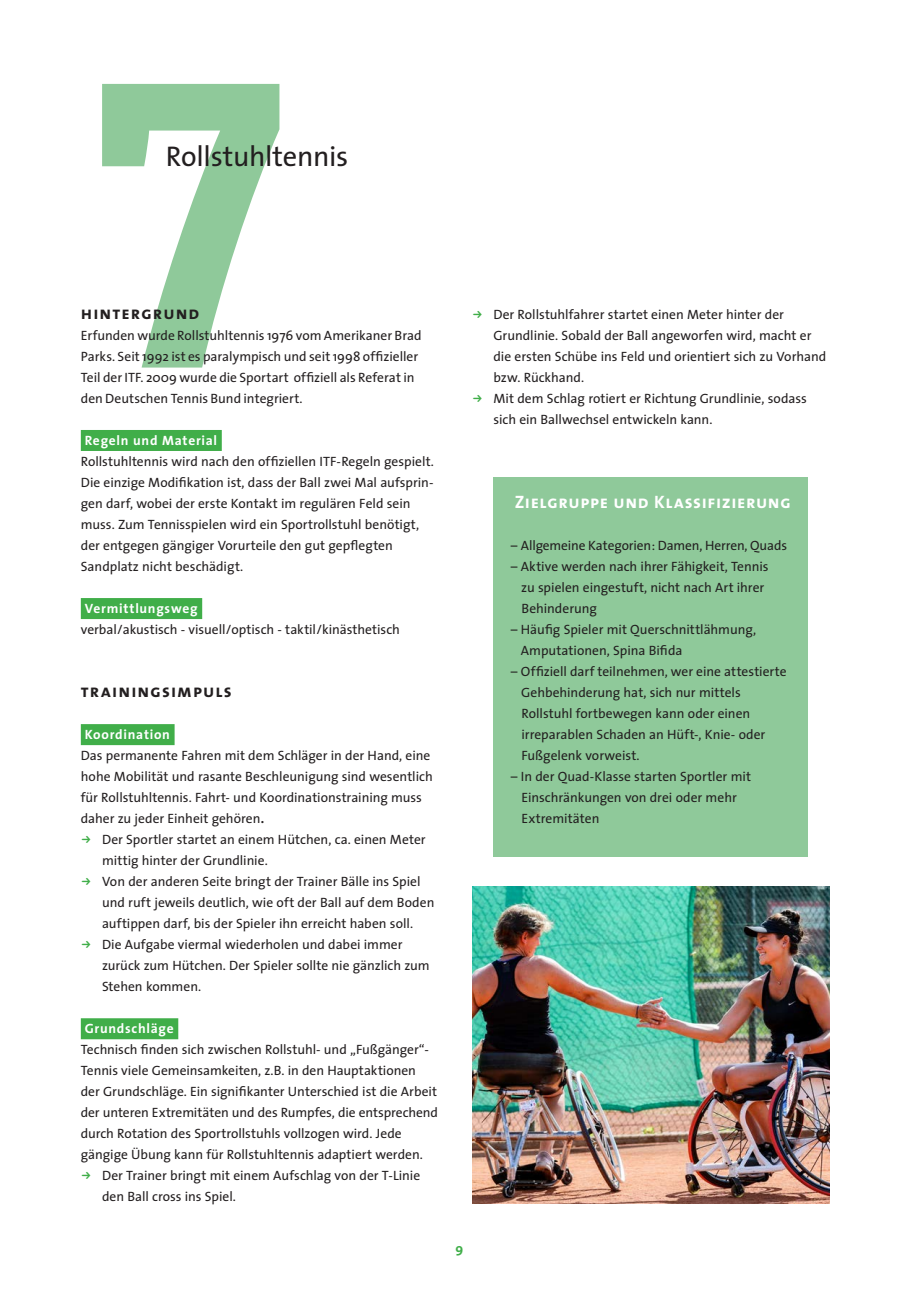
<style>
.page{position:relative;width:919px;height:1289px;background:#fff}
.page>*{position:absolute;margin:0;border:0;box-sizing:border-box;transform-origin:0 0}
.t1{font:28.5px "The Sans";letter-spacing:-.015em;color:#231f20}
.t2{font:18px "The Sans Bold Caps";letter-spacing:.035em;color:#fff}
.t3{font:18px "The Sans Bold Caps";letter-spacing:.06em;color:#231f20}
.t4{font:13.5px/21px "The Sans";letter-spacing:-.005em;color:#231f20}
.t5{font:700 13.5px "The Sans";letter-spacing:.055em;color:#fff}
.t6{font:700 13.5px "The Sans";color:#40ae49}
.s1{font-weight:700}
</style>
<div class="page">
<svg style="left:102px;top:84px;width:177px;height:283px"></svg>
<div style="left:81px;top:430px;width:141px;height:21px;background:#40ae49"></div>
<div style="left:81px;top:598px;width:121px;height:21px;background:#40ae49"></div>
<div style="left:81px;top:724px;width:93px;height:21px;background:#40ae49"></div>
<div style="left:81px;top:1018px;width:97px;height:21px;background:#40ae49"></div>
<div style="left:493px;top:477px;width:315px;height:379px;background:#8fc99a"></div>
<img style="left:472px;top:886px;width:357px;height:317px">
<h1 class="t1" style="left:166px;top:133px;width:184px">Rollstuhltennis</h1>
<h2 class="t3" style="left:81px;top:298px;width:120px">hintergrund</h2>
<p class="t4" style="left:81px;top:324px;width:342px">Erfunden wurde Rollstuhltennis 1976 vom Amerikaner Brad Parks. Seit 1992 ist es paralympisch und seit 1998 offizieller Teil der ITF. 2009 wurde die Sportart offiziell als Referat in den Deutschen Tennis Bund integriert.</p>
<p class="t5" style="left:85px;top:429px;width:134px">Regeln und Material</p>
<p class="t4" style="left:81px;top:450px;width:354px">Rollstuhltennis wird nach den offiziellen ITF-Regeln gespielt.<br>Die einzige Modifikation ist, dass der Ball zwei Mal aufsprin&shy;gen darf, wobei der erste Kontakt im regulären Feld sein muss. Zum Tennisspielen wird ein Sportrollstuhl benötigt, der entgegen gängiger Vorurteile den gut gepflegten Sandplatz nicht beschädigt.</p>
<p class="t5" style="left:85px;top:597px;width:114px">Vermittlungsweg</p>
<p class="t4" style="left:81px;top:618px;width:320px">verbal/akustisch - visuell/optisch - taktil/kinästhetisch</p>
<h2 class="t3" style="left:81px;top:676px;width:152px">trainingsimpuls</h2>
<p class="t5" style="left:85px;top:723px;width:87px">Koordination</p>
<p class="t4" style="left:81px;top:744px;width:353px">Das permanente Fahren mit dem Schläger in der Hand, eine hohe Mobilität und rasante Beschleunigung sind wesentlich für Rollstuhltennis. Fahrt- und Koordinationstraining muss daher zu jeder Einheit gehören<span class="s1">.</span></p>
<p class="t4" style="left:102px;top:828px;width:334px">Der Sportler startet an einem Hütchen, ca. einen Meter mittig hinter der Grundlinie.<br>Von der anderen Seite bringt der Trainer Bälle ins Spiel und ruft jeweils deutlich, wie oft der Ball auf dem Boden auftippen darf, bis der Spieler ihn erreicht haben soll.<br>Die Aufgabe viermal wiederholen und dabei immer zurück zum Hütchen. Der Spieler sollte nie gänzlich zum Stehen kommen.</p>
<p class="t5" style="left:85px;top:1017px;width:90px">Grundschläge</p>
<p class="t4" style="left:81px;top:1038px;width:359px">Technisch finden sich zwischen Rollstuhl- und „Fußgänger“- Tennis viele Gemeinsamkeiten, z.B. in den Hauptaktionen der Grundschläge. Ein signifikanter Unterschied ist die Arbeit der unteren Extremitäten und des Rumpfes, die entsprechend durch Rotation des Sportrollstuhls vollzogen wird. Jede gängige Übung kann für Rollstuhltennis adaptiert werden.</p>
<p class="t4" style="left:102px;top:1164px;width:320px">Der Trainer bringt mit einem Aufschlag von der T-Linie den Ball cross ins Spiel.</p>
<p class="t6" style="left:455px;top:1237px;width:9px">9</p>
<p class="t4" style="left:493px;top:303px;width:334px">Der Rollstuhlfahrer startet einen Meter hinter der Grundlinie. Sobald der Ball angeworfen wird, macht er die ersten Schübe ins Feld und orientiert sich zu Vorhand bzw. Rückhand.<br>Mit dem Schlag rotiert er Richtung Grundlinie, sodass sich ein Ballwechsel entwickeln kann.</p>
<h2 class="t2" style="left:514px;top:487px;width:278px">Zielgruppe und Klassifizierung</h2>
<p class="t4" style="left:511px;top:534px;width:277px">– Allgemeine Kategorien: Damen, Herren, Quads</p>
<p class="t4" style="left:521px;top:555px;width:249px;text-indent:-10px">– Aktive werden nach ihrer Fähigkeit, Tennis zu spielen eingestuft, nicht nach Art ihrer<br>Behinderung</p>
<p class="t4" style="left:521px;top:618px;width:237px;text-indent:-10px">– Häufig Spieler mit Querschnittlähmung,<br>Amputationen, Spina Bifida</p>
<p class="t4" style="left:521px;top:660px;width:267px;text-indent:-10px">– Offiziell darf teilnehmen, wer eine attestierte Gehbehinderung hat, sich nur mittels Rollstuhl fortbewegen kann oder einen irreparablen Schaden an Hüft-, Knie- oder Fußgelenk vorweist.</p>
<p class="t4" style="left:521px;top:765px;width:231px;text-indent:-11px">– In der Quad-Klasse starten Sportler mit<br>Einschränkungen von drei oder mehr<br>Extremitäten</p>
</div>
